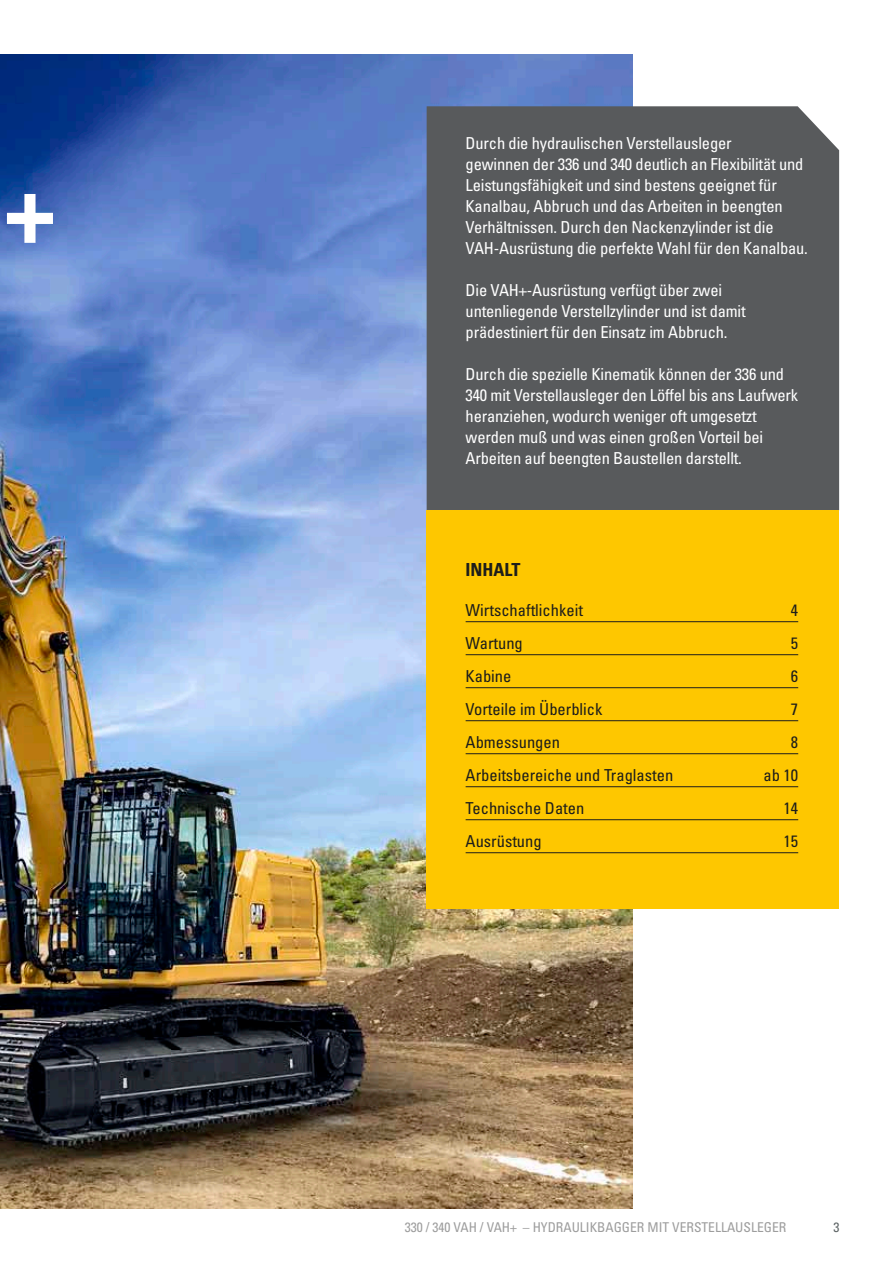
<style>
.page{position:relative;width:893px;height:1263px;background:#fff}
.page>*{position:absolute;margin:0;border:0;box-sizing:border-box;transform-origin:0 0}
.t1{font:700 condensed 102px "Univers LT Pro";color:#fff}
.t2{font:700 condensed 18px "Univers LT Pro";color:#1d1d1b}
.t3{font:condensed 16.5px/21px "Univers LT Pro";letter-spacing:-.01em;color:#fff}
.t4{font:condensed 16.5px "Univers LT Pro";color:#1d1d1b}
.t5{font:condensed 13.5px "Univers LT Pro";color:#9d9d9d}
.t6{font:condensed 13.5px "Univers LT Pro";color:#5c6364}
</style>
<div class="page">
<img style="left:0;top:54px;width:633px;height:1155px">
<div style="left:427px;top:106px;width:412px;height:404px;background:#585a5c"></div>
<div style="left:427px;top:510px;width:412px;height:398px;background:#fec700"></div>
<hr style="left:466px;top:621px;width:332px;height:1px;background:#1d1d1b">
<hr style="left:466px;top:654px;width:332px;height:1px;background:#1d1d1b">
<hr style="left:466px;top:687px;width:332px;height:1px;background:#1d1d1b">
<hr style="left:466px;top:720px;width:332px;height:1px;background:#1d1d1b">
<hr style="left:466px;top:753px;width:332px;height:1px;background:#1d1d1b">
<hr style="left:466px;top:786px;width:332px;height:1px;background:#1d1d1b">
<hr style="left:466px;top:819px;width:332px;height:1px;background:#1d1d1b">
<hr style="left:466px;top:852px;width:332px;height:1px;background:#1d1d1b">
<h1 class="t1" style="left:5px;top:145px;width:52px">+</h1>
<p class="t3" style="left:466px;top:132px;width:344px">Durch die hydraulischen Verstellausleger<br>gewinnen der 336 und 340 deutlich an Flexibilität und Leistungsfähigkeit und sind bestens geeignet für Kanalbau, Abbruch und das Arbeiten in beengten Verhältnissen. Durch den Nackenzylinder ist die VAH-Ausrüstung die perfekte Wahl für den Kanalbau.</p>
<p class="t3" style="left:466px;top:279px;width:282px">Die VAH+-Ausrüstung verfügt über zwei untenliegende Verstellzylinder und ist damit prädestiniert für den Einsatz im Abbruch.</p>
<p class="t3" style="left:466px;top:363px;width:334px">Durch die spezielle Kinematik können der 336 und 340 mit Verstellausleger den Löffel bis ans Laufwerk heranziehen, wodurch weniger oft umgesetzt werden muß und was einen großen Vorteil bei Arbeiten auf beengten Baustellen darstellt.</p>
<p class="t2" style="left:466px;top:559px;width:56px">INHALT</p>
<p class="t4" style="left:466px;top:599px;width:119px">Wirtschaftlichkeit</p>
<p class="t4" style="left:791px;top:599px;width:9px">4</p>
<p class="t4" style="left:466px;top:632px;width:59px">Wartung</p>
<p class="t4" style="left:791px;top:632px;width:9px">5</p>
<p class="t4" style="left:466px;top:665px;width:47px">Kabine</p>
<p class="t4" style="left:791px;top:665px;width:9px">6</p>
<p class="t4" style="left:466px;top:698px;width:138px">Vorteile im Überblick</p>
<p class="t4" style="left:791px;top:698px;width:9px">7</p>
<p class="t4" style="left:466px;top:731px;width:96px">Abmessungen</p>
<p class="t4" style="left:791px;top:731px;width:9px">8</p>
<p class="t4" style="left:466px;top:764px;width:209px">Arbeitsbereiche und Traglasten</p>
<p class="t4" style="left:763px;top:764px;width:36px">ab 10</p>
<p class="t4" style="left:466px;top:797px;width:120px">Technische Daten</p>
<p class="t4" style="left:784px;top:797px;width:16px">14</p>
<p class="t4" style="left:466px;top:830px;width:78px">Ausrüstung</p>
<p class="t4" style="left:784px;top:830px;width:16px">15</p>
<p class="t5" style="left:405px;top:1218px;width:383px">330 / 340 VAH / VAH+ – HYDRAULIKBAGGER MIT VERSTELLAUSLEGER</p>
<p class="t6" style="left:834px;top:1218px;width:7px">3</p>
</div>
